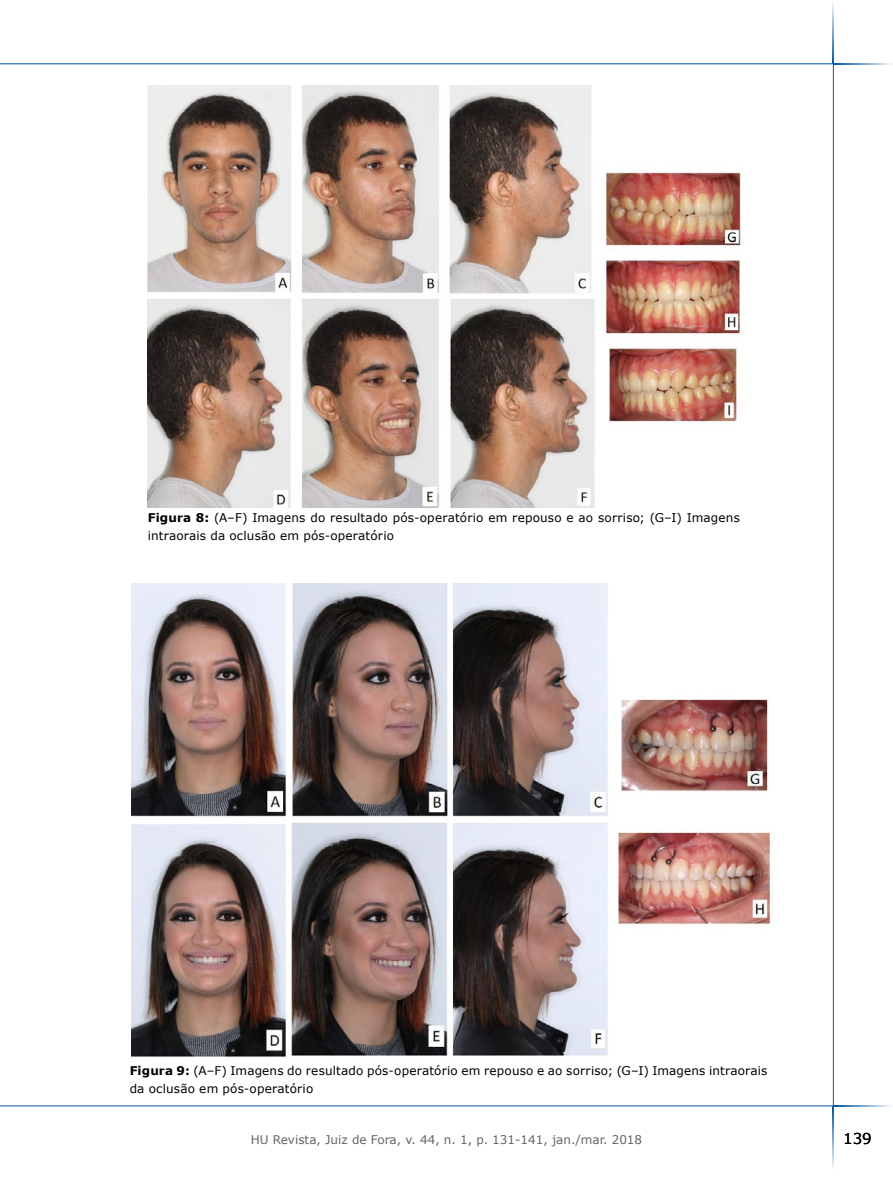
<style>
.page{position:relative;width:893px;height:1191px;background:#fff}
.page>*{position:absolute;margin:0;border:0;box-sizing:border-box;transform-origin:0 0}
.t1{font:15px "Verdana";color:#000}
.t2{font:12px/18px "Verdana";letter-spacing:.015em;color:#010000}
.t3{font:12px/18px "Verdana";letter-spacing:.015em;color:#000}
.t4{font:12px "Verdana";color:#636466}
.s1{font-weight:700}
</style>
<div class="page">
<hr style="left:833px;top:64px;width:1px;height:1042px;background:#0356a4">
<hr style="left:0;top:1105px;width:834px;height:1px;background:#0356a4">
<hr style="left:0;top:63px;width:834px;height:1px;background:#0356a4">
<hr style="left:833px;top:0;width:1px;height:63px;background:#0356a4">
<hr style="left:834px;top:63px;width:59px;height:1px;background:#0356a4">
<hr style="left:833px;top:1106px;width:1px;height:63px;background:#0356a4">
<hr style="left:834px;top:1105px;width:59px;height:1px;background:#0356a4">
<img style="left:148px;top:85px;width:593px;height:422px">
<img style="left:131px;top:584px;width:640px;height:473px">
<p class="t2" style="left:148px;top:508px;width:594px"><span class="s1">Figura 8:</span> (A–F) Imagens do resultado pós-operatório em repouso e ao sorriso; (G–I) Imagens intraorais da oclusão em pós-operatório</p>
<p class="t3" style="left:130px;top:1061px;width:639px"><span class="s1">Figura 9:</span> (A–F) Imagens do resultado pós-operatório em repouso e ao sorriso; (G–I) Imagens intraorais da oclusão em pós-operatório</p>
<p class="t4" style="left:251px;top:1131px;width:393px">HU Revista, Juiz de Fora, v. 44, n. 1, p. 131-141, jan./mar. 2018</p>
<p class="t1" style="left:843px;top:1127px;width:30px">139</p>
</div>
